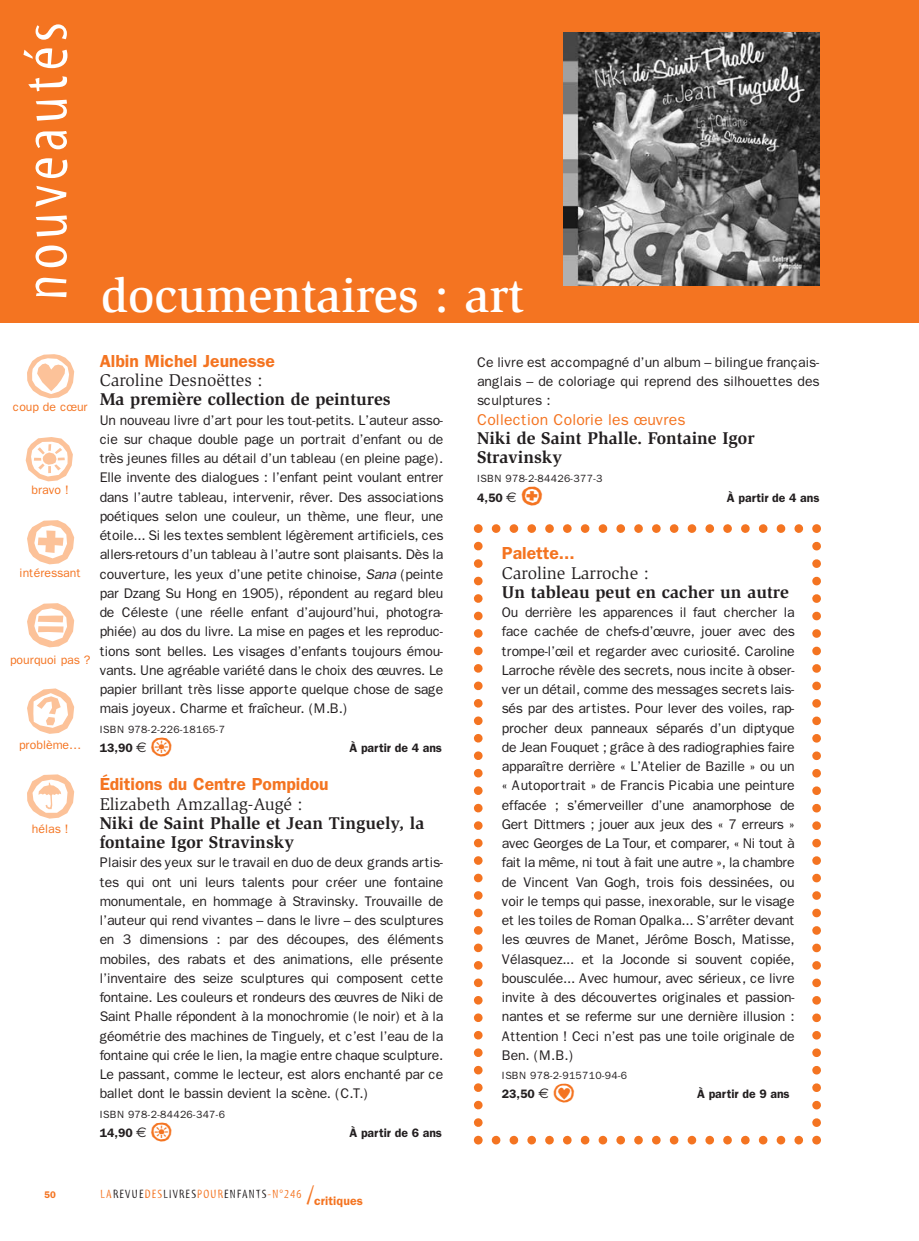
<style>
.page{position:relative;width:919px;height:1241px;background:#fff}
.page>*{position:absolute;margin:0;border:0;box-sizing:border-box;transform-origin:0 0}
.t1{font:82.08px/83px "Ale Signs White LL";color:#fcc299}
.t2{font:63px "Myriad Tilt";letter-spacing:.08em;color:#fff}
.t3{font:500 49px "Slimbach";color:#fff}
.t4{font:35px "Ale Signs White LL";color:#f47421}
.t5{font:700 17.5px/19.2px "Slimbach";color:#231f20}
.t6{font:17.5px "Slimbach";color:#231f20}
.t7{font:600 17.5px "Franklin Gothic";color:#f47421}
.t8{font:15.75px "Franklin Gothic";color:#f47421}
.t9{font:14px/19.2px "Franklin Gothic";letter-spacing:-.02em;color:#231f20;text-align:justify}
.t10{font:600 12.25px "Franklin Gothic";color:#231f20}
.t11{font:12.25px "Franklin Gothic";letter-spacing:-.005em;color:#f47421}
.t12{font:12.25px "Myriad Tilt";letter-spacing:.1em;color:#231f20}
.t13{font:10.5px "Franklin Gothic";letter-spacing:.03em;color:#231f20}
.t14{font:600 9.62px "Franklin Gothic";color:#f47421}
.s1{font-style:italic}
.s2{font-family:"Euro Sans";font-weight:400;font-size:14px}
.s3{color:#f47421}
.s4{font-size:26.25px;color:#f47421}
.s5{font-family:"Franklin Gothic";font-weight:600;color:#f47421}
</style>
<div class="page">
<div style="left:0;top:0;width:919px;height:323px;background:#f47421"></div>
<svg style="left:474px;top:524px;width:347px;height:621px"></svg>
<img style="left:563px;top:33px;width:256px;height:253px">
<h2 class="t2" style="left:22px;top:301px;width:280px;rotate:-90deg">nouveautés</h2>
<h3 class="t3" style="left:101px;top:276px;width:424px">documentaires : art</h3>
<h1 class="t1" style="left:24px;top:330px;width:55px">B o</h1>
<p class="t11" style="left:32px;top:486px;width:39px">bravo !</p>
<p class="t11" style="left:13px;top:403px;width:76px">coup de cœur</p>
<h1 class="t1" style="left:24px;top:496px;width:55px">U</h1>
<p class="t11" style="left:20px;top:569px;width:63px">intéressant</p>
<h1 class="t1" style="left:24px;top:579px;width:55px">a</h1>
<p class="t11" style="left:10px;top:655px;width:82px">pourquoi pas ?</p>
<h1 class="t1" style="left:24px;top:664px;width:55px;line-height:84.7px">g<br>R</h1>
<p class="t11" style="left:32px;top:825px;width:38px">hélas !</p>
<p class="t11" style="left:19px;top:740px;width:64px">problème…</p>
<p class="t7" style="left:100px;top:355px;width:177px">Albin Michel Jeunesse</p>
<p class="t6" style="left:100px;top:374px;width:164px">Caroline Desnoëttes :</p>
<p class="t5" style="left:100px;top:391px;width:292px">Ma première collection de peintures</p>
<p class="t9" style="left:100px;top:411px;width:345px">Un nouveau livre d’art pour les tout-petits. L’auteur asso&shy;cie sur chaque double page un portrait d’enfant ou de très jeunes filles au détail d’un tableau (en pleine page).<br>Elle invente des dialogues : l’enfant peint voulant entrer dans l’autre tableau, intervenir, rêver. Des associations poétiques selon une couleur, un thème, une fleur, une étoile... Si les textes semblent légèrement artificiels, ces allers-retours d’un tableau à l’autre sont plaisants. Dès la couverture, les yeux d’une petite chinoise, <span class="s1">Sana</span> (peinte par Dzang Su Hong en 1905), répondent au regard bleu de Céleste (une réelle enfant d’aujourd’hui, photogra&shy;phiée) au dos du livre. La mise en pages et les reproduc&shy;tions sont belles. Les visages d’enfants toujours émou&shy;vants. Une agréable variété dans le choix des œuvres. Le papier brillant très lisse apporte quelque chose de sage mais joyeux. Charme et fraîcheur. (M.B.)</p>
<p class="t13" style="left:100px;top:725px;width:127px">ISBN 978-2-226-18165-7</p>
<p class="t10" style="left:100px;top:744px;width:49px">13,90 <span class="s2">€</span></p>
<h3 class="t4" style="left:150px;top:724px;width:24px">o</h3>
<p class="t10" style="left:349px;top:744px;width:94px">À partir de 4 ans</p>
<p class="t7" style="left:100px;top:778px;width:230px">Éditions du Centre Pompidou</p>
<p class="t6" style="left:100px;top:797px;width:205px">Elizabeth Amzallag-Augé :</p>
<p class="t5" style="left:100px;top:815px;width:326px">Niki de Saint Phalle et Jean Tinguely, la fontaine Igor Stravinsky</p>
<p class="t9" style="left:100px;top:854px;width:345px">Plaisir des yeux sur le travail en duo de deux grands artis&shy;tes qui ont uni leurs talents pour créer une fontaine monumentale, en hommage à Stravinsky. Trouvaille de l’auteur qui rend vivantes – dans le livre – des sculptures en 3 dimensions : par des découpes, des éléments mobiles, des rabats et des animations, elle présente l’inventaire des seize sculptures qui composent cette fontaine. Les couleurs et rondeurs des œuvres de Niki de Saint Phalle répondent à la monochromie (le noir) et à la géométrie des machines de Tinguely, et c’est l’eau de la fontaine qui crée le lien, la magie entre chaque sculpture.<br>Le passant, comme le lecteur, est alors enchanté par ce ballet dont le bassin devient la scène. (C.T.)</p>
<p class="t13" style="left:100px;top:1110px;width:127px">ISBN 978-2-84426-347-6</p>
<p class="t10" style="left:100px;top:1129px;width:49px">14,90 <span class="s2">€</span></p>
<h3 class="t4" style="left:150px;top:1109px;width:24px">o</h3>
<p class="t10" style="left:349px;top:1129px;width:94px">À partir de 6 ans</p>
<p class="t9" style="left:477px;top:354px;width:344px">Ce livre est accompagné d’un album – bilingue français&shy;anglais – de coloriage qui reprend des silhouettes des sculptures :</p>
<p class="t8" style="left:477px;top:414px;width:210px">Collection Colorie les œuvres</p>
<p class="t5" style="left:477px;top:430px;width:279px">Niki de Saint Phalle. Fontaine Igor<br>Stravinsky</p>
<p class="t13" style="left:477px;top:475px;width:127px">ISBN 978-2-84426-377-3</p>
<p class="t10" style="left:477px;top:493px;width:41px">4,50 <span class="s2">€</span></p>
<h3 class="t4" style="left:520px;top:474px;width:24px">U</h3>
<p class="t10" style="left:727px;top:493px;width:94px">À partir de 4 ans</p>
<p class="t7" style="left:502px;top:547px;width:74px">Palette...</p>
<p class="t6" style="left:502px;top:566px;width:149px">Caroline Larroche :</p>
<p class="t5" style="left:502px;top:584px;width:288px">Un tableau peut en cacher un autre</p>
<p class="t9" style="left:502px;top:604px;width:294px">Ou derrière les apparences il faut chercher la face cachée de chefs-d’œuvre, jouer avec des trompe-l’œil et regarder avec curiosité. Caroline Larroche révèle des secrets, nous incite à obser&shy;ver un détail, comme des messages secrets lais&shy;sés par des artistes. Pour lever des voiles, rap&shy;procher deux panneaux séparés d’un diptyque de Jean Fouquet ; grâce à des radiographies faire apparaître derrière « L’Atelier de Bazille » ou un « Autoportrait » de Francis Picabia une peinture effacée ; s’émerveiller d’une anamorphose de Gert Dittmers ; jouer aux jeux des « 7 erreurs » avec Georges de La Tour, et comparer, « Ni tout à fait la même, ni tout à fait une autre », la chambre de Vincent Van Gogh, trois fois dessinées, ou voir le temps qui passe, inexorable, sur le visage et les toiles de Roman Opalka... S’arrêter devant les œuvres de Manet, Jérôme Bosch, Matisse, Vélasquez... et la Joconde si souvent copiée, bousculée... Avec humour, avec sérieux, ce livre invite à des découvertes originales et passion&shy;nantes et se referme sur une dernière illusion :<br>Attention ! Ceci n’est pas une toile originale de Ben. (M.B.)</p>
<p class="t13" style="left:502px;top:1072px;width:127px">ISBN 978-2-915710-94-6</p>
<p class="t10" style="left:502px;top:1090px;width:49px">23,50 <span class="s2">€</span></p>
<h3 class="t4" style="left:552px;top:1071px;width:24px">B</h3>
<p class="t10" style="left:697px;top:1090px;width:94px">À partir de 9 ans</p>
<p class="t14" style="left:44px;top:1191px;width:13px">50</p>
<p class="t12" style="left:101px;top:1189px;width:264px"><span class="s3">LA</span>REVUE<span class="s3">DES</span>LIVRES<span class="s3">POUR</span>ENFANTS<span class="s3">-N°246</span> <span class="s4">/</span><span class="s5">critiques</span></p>
</div>
